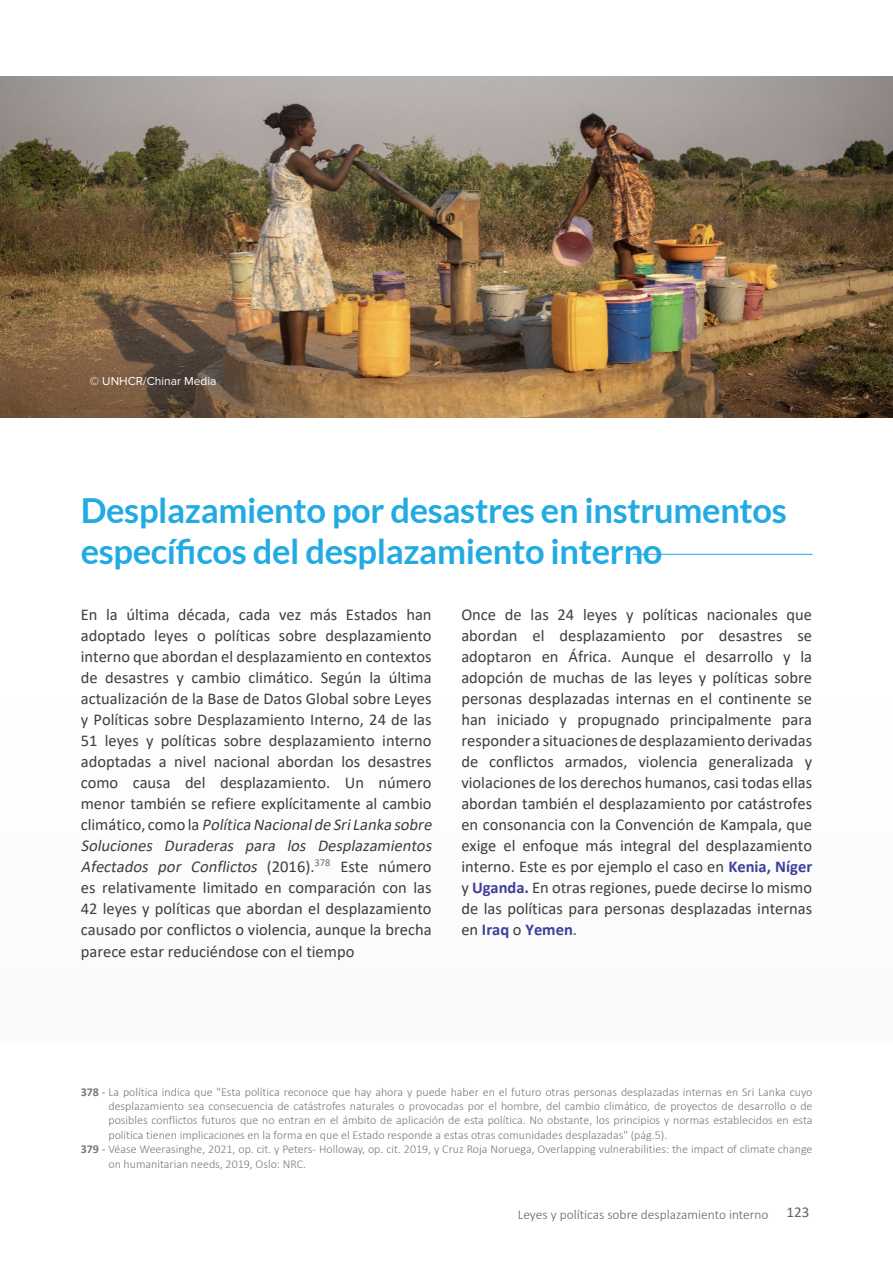
<style>
.page{position:relative;width:893px;height:1263px;background:#fff}
.page>*{position:absolute;margin:0;border:0;box-sizing:border-box;transform-origin:0 0}
.t1{font:700 34.5px/41.4px "Lato";letter-spacing:-.01em;color:#22abe2}
.t2{font:16.5px/21px "Calibri";color:#3e3e3f}
.t3{font:300 13.5px "Calibri";color:#636366}
.footnote{font:300 12px/14.4px "Calibri";color:#76787b;text-align:justify}
.t4{font:12px "Proxima Nova";color:#fff}
.s1{font-style:italic}
.s2{font-weight:700;color:#3e3f99}
.s3{font-weight:700}
.s4{font-weight:400}
</style>
<div class="page">
<hr style="left:0;top:743px;width:1px;height:342px;background:#fafafa">
<div style="left:0;top:698px;width:893px;height:343px;background:#fafafa"></div>
<img style="left:0;top:77px;width:893px;height:340px">
<hr style="left:633px;top:554px;width:179px;height:1px;background:#22abe2">
<p class="t4" style="left:90px;top:374px;width:128px">© UNHCR/Chinar Media</p>
<p class="t1" style="left:81px;top:489px;width:708px">Desplazamiento por desastres en instrumentos específicos del desplazamiento interno</p>
<p class="t2" style="left:81px;top:603px;width:356px">En la última década, cada vez más Estados han adoptado leyes o políticas sobre desplazamiento interno que abordan el desplazamiento en contextos de desastres y cambio climático. Según la última actualización de la Base de Datos Global sobre Leyes y Políticas sobre Desplazamiento Interno, 24 de las 51 leyes y políticas sobre desplazamiento interno adoptadas a nivel nacional abordan los desastres como causa del desplazamiento. Un número menor también se refiere explícitamente al cambio c l i m á t i c o , c o m o l a <span class="s1">Política Nacionalde SriLanka sobre Soluciones Duraderas para los Desplazamientos Afectados por Conflictos</span> ( 2 0 1 6 ) . <sup>3</sup> <sup>7</sup> <sup>8</sup> E st e n ú m e ro es relativamente limitado en comparación con las 42 leyes y políticas que abordan el desplazamiento causado por conflictos o violencia, aunque la brecha parece estar reduciéndose con el tiempo</p>
<p class="t2" style="left:461px;top:603px;width:352px;text-align:justify">Once de las 24 leyes y políticas nacionales que abordan el desplazamiento por desastres se adoptaron en África. Aunque el desarrollo y la adopción de muchas de las leyes y políticas sobre personas desplazadas internas en el continente se han iniciado y propugnado principalmente para responder a situaciones de desplazamiento derivadas de conflictos armados, violencia generalizada y violaciones de los derechos humanos, casi todas ellas abordan también el desplazamiento por catástrofes en consonancia con la Convención de Kampala, que exige el enfoque más integral del desplazamiento interno. Este es por ejemplo el caso en <span class="s2">Kenia, Níger </span>y <span class="s2">Uganda.</span> En otras regiones, puede decirse lo mismo de las políticas para personas desplazadas internas en <span class="s2">Iraq</span> o <span class="s2">Yemen</span>.</p>
<p class="footnote" style="left:108px;top:1084px;width:706px;text-indent:-28px"><span class="s3">378</span> <span class="s4">-</span> La política indica que "Esta política reconoce que hay ahora y puede haber en el futuro otras personas desplazadas internas en Sri Lanka cuyo desplazamiento sea consecuencia de catástrofes naturales o provocadas por el hombre, del cambio climático, de proyectos de desarrollo o de posibles conflictos futuros que no entran en el ámbito de aplicación de esta política. No obstante, los principios y normas establecidos en esta política tienen implicaciones en la forma en que el Estado responde a estas otras comunidades desplazadas" (pág.5).</p>
<p class="footnote" style="left:108px;top:1142px;width:706px;text-indent:-28px"><span class="s3">379</span> <span class="s4">-</span> Véase Weerasinghe, 2021, op. cit. y Peters- Holloway, op. cit. 2019, y Cruz Roja Noruega, Overlapping vulnerabilities: the impact of climate change on humanitarian needs, 2019, Oslo: NRC.</p>
<p class="t3" style="left:518px;top:1206px;width:293px">Leyes y políticas sobre desplazamiento interno <sup>123</sup></p>
</div>
